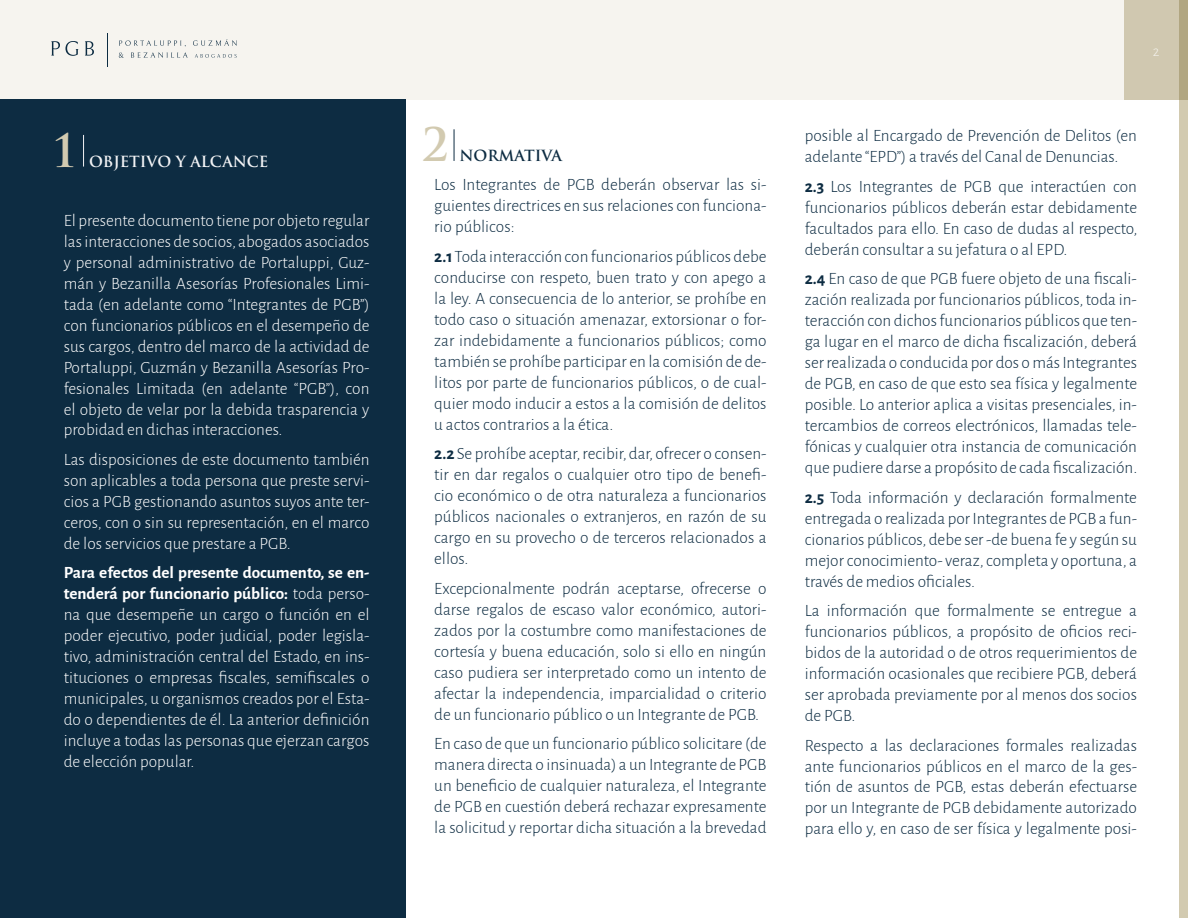
<style>
.page{position:relative;width:1188px;height:918px;background:#fff}
.page>*{position:absolute;margin:0;border:0;box-sizing:border-box;transform-origin:0 0}
.t1{font:700 45px "Trajan Pro";color:#d2cab0}
.t2{font:300 17.25px/21px "Alegreya Sans";color:#0d2c42;text-align:justify}
.t3{font:300 17.25px/21px "Alegreya Sans";color:#fff;text-align:justify}
.t4{font:700 15px "Trajan Pro";color:#f3f4f6}
.t5{font:700 15px "Trajan Pro";letter-spacing:-.005em;color:#0d2c42}
.t6{font:300 15px "Alegreya Sans";color:#fff}
.s1{font-weight:700}
</style>
<div class="page">
<div style="left:0;top:0;width:1188px;height:100px;background:#f6f4ef"></div>
<hr style="left:107px;top:33px;width:1px;height:34px;background:#0d2c42">
<svg style="left:51px;top:41px;width:43px;height:15px"></svg>
<svg style="left:119px;top:39px;width:118px;height:19px"></svg>
<div style="left:1180px;top:0;width:8px;height:918px;background:#d2cab0"></div>
<svg style="left:1125px;top:0;width:63px;height:100px;background:#cbc3a9"></svg>
<div style="left:0;top:100px;width:406px;height:818px;background:#0d2c42"></div>
<hr style="left:83px;top:135px;width:1px;height:32px;background:#f3f4f6">
<hr style="left:454px;top:129px;width:1px;height:32px;background:#0d2c42">
<h1 class="t1" style="left:51px;top:122px;width:28px">1</h1>
<p class="t4" style="left:89px;top:152px;width:181px">OBJETIVO Y ALCANCE</p>
<p class="t3" style="left:64px;top:209px;width:307px">El presente documento tiene por objeto regular las interacciones de socios, abogados asociados y personal administrativo de Portaluppi, Guz&shy;mán y Bezanilla Asesorías Profesionales Limi&shy;tada (en adelante como “Integrantes de PGB”) con funcionarios públicos en el desempeño de sus cargos, dentro del marco de la actividad de Portaluppi, Guzmán y Bezanilla Asesorías Pro&shy;fesionales Limitada (en adelante “PGB”), con el objeto de velar por la debida trasparencia y probidad en dichas interacciones.</p>
<p class="t3" style="left:64px;top:448px;width:307px">Las disposiciones de este documento también son aplicables a toda persona que preste servi&shy;cios a PGB gestionando asuntos suyos ante ter&shy;ceros, con o sin su representación, en el marco de los servicios que prestare a PGB.</p>
<p class="t3" style="left:64px;top:562px;width:307px"><span class="s1">Para efectos del presente documento, se en&shy;tenderá por funcionario público:</span> toda perso&shy;na que desempeñe un cargo o función en el poder ejecutivo, poder judicial, poder legisla&shy;tivo, administración central del Estado, en ins&shy;tituciones o empresas fiscales, semifiscales o municipales, u organismos creados por el Esta&shy;do o dependientes de él. La anterior definición incluye a todas las personas que ejerzan cargos de elección popular.</p>
<h1 class="t1" style="left:422px;top:117px;width:28px">2</h1>
<p class="t5" style="left:460px;top:146px;width:104px">NORMATIVA</p>
<p class="t2" style="left:434px;top:174px;width:334px">Los Integrantes de PGB deberán observar las si&shy;guientes directrices en sus relaciones con funciona&shy;rio públicos:</p>
<p class="t2" style="left:434px;top:245px;width:334px"><span class="s1">2.1</span> Toda interacción con funcionarios públicos debe conducirse con respeto, buen trato y con apego a la ley. A consecuencia de lo anterior, se prohíbe en todo caso o situación amenazar, extorsionar o for&shy;zar indebidamente a funcionarios públicos; como también se prohíbe participar en la comisión de de&shy;litos por parte de funcionarios públicos, o de cual&shy;quier modo inducir a estos a la comisión de delitos u actos contrarios a la ética.</p>
<p class="t2" style="left:434px;top:443px;width:334px"><span class="s1">2.2</span> Se prohíbe aceptar, recibir, dar, ofrecer o consen&shy;tir en dar regalos o cualquier otro tipo de benefi&shy;cio económico o de otra naturaleza a funcionarios públicos nacionales o extranjeros, en razón de su cargo en su provecho o de terceros relacionados a ellos.</p>
<p class="t2" style="left:434px;top:577px;width:334px">Excepcionalmente podrán aceptarse, ofrecerse o darse regalos de escaso valor económico, autori&shy;zados por la costumbre como manifestaciones de cortesía y buena educación, solo si ello en ningún caso pudiera ser interpretado como un intento de afectar la independencia, imparcialidad o criterio de un funcionario público o un Integrante de PGB.</p>
<p class="t2" style="left:434px;top:733px;width:334px">En caso de que un funcionario público solicitare (de manera directa o insinuada) a un Integrante de PGB un beneficio de cualquier naturaleza, el Integrante de PGB en cuestión deberá rechazar expresamente la solicitud y reportar dicha situación a la brevedad</p>
<p class="t6" style="left:1153px;top:41px;width:8px">2</p>
<p class="t2" style="left:805px;top:125px;width:334px">posible al Encargado de Prevención de Delitos (en adelante “EPD”) a través del Canal de Denuncias.</p>
<p class="t2" style="left:805px;top:175px;width:334px"><span class="s1">2.3</span> Los Integrantes de PGB que interactúen con funcionarios públicos deberán estar debidamente facultados para ello. En caso de dudas al respecto, deberán consultar a su jefatura o al EPD.</p>
<p class="t2" style="left:805px;top:268px;width:334px"><span class="s1">2.4</span> En caso de que PGB fuere objeto de una fiscali&shy;zación realizada por funcionarios públicos, toda in&shy;teracción con dichos funcionarios públicos que ten&shy;ga lugar en el marco de dicha fiscalización, deberá ser realizada o conducida por dos o más Integrantes de PGB, en caso de que esto sea física y legalmente posible. Lo anterior aplica a visitas presenciales, in&shy;tercambios de correos electrónicos, llamadas tele&shy;fónicas y cualquier otra instancia de comunicación que pudiere darse a propósito de cada fiscalización.</p>
<p class="t2" style="left:805px;top:486px;width:334px"><span class="s1">2.5</span> Toda información y declaración formalmente entregada o realizada por Integrantes de PGB a fun&shy;cionarios públicos, debe ser -de buena fe y según su mejor conocimiento- veraz, completa y oportuna, a través de medios oficiales.</p>
<p class="t2" style="left:805px;top:599px;width:334px">La información que formalmente se entregue a funcionarios públicos, a propósito de oficios reci&shy;bidos de la autoridad o de otros requerimientos de información ocasionales que recibiere PGB, deberá ser aprobada previamente por al menos dos socios de PGB.</p>
<p class="t2" style="left:805px;top:734px;width:334px">Respecto a las declaraciones formales realizadas ante funcionarios públicos en el marco de la ges&shy;tión de asuntos de PGB, estas deberán efectuarse por un Integrante de PGB debidamente autorizado para ello y, en caso de ser física y legalmente posi-</p>
</div>
